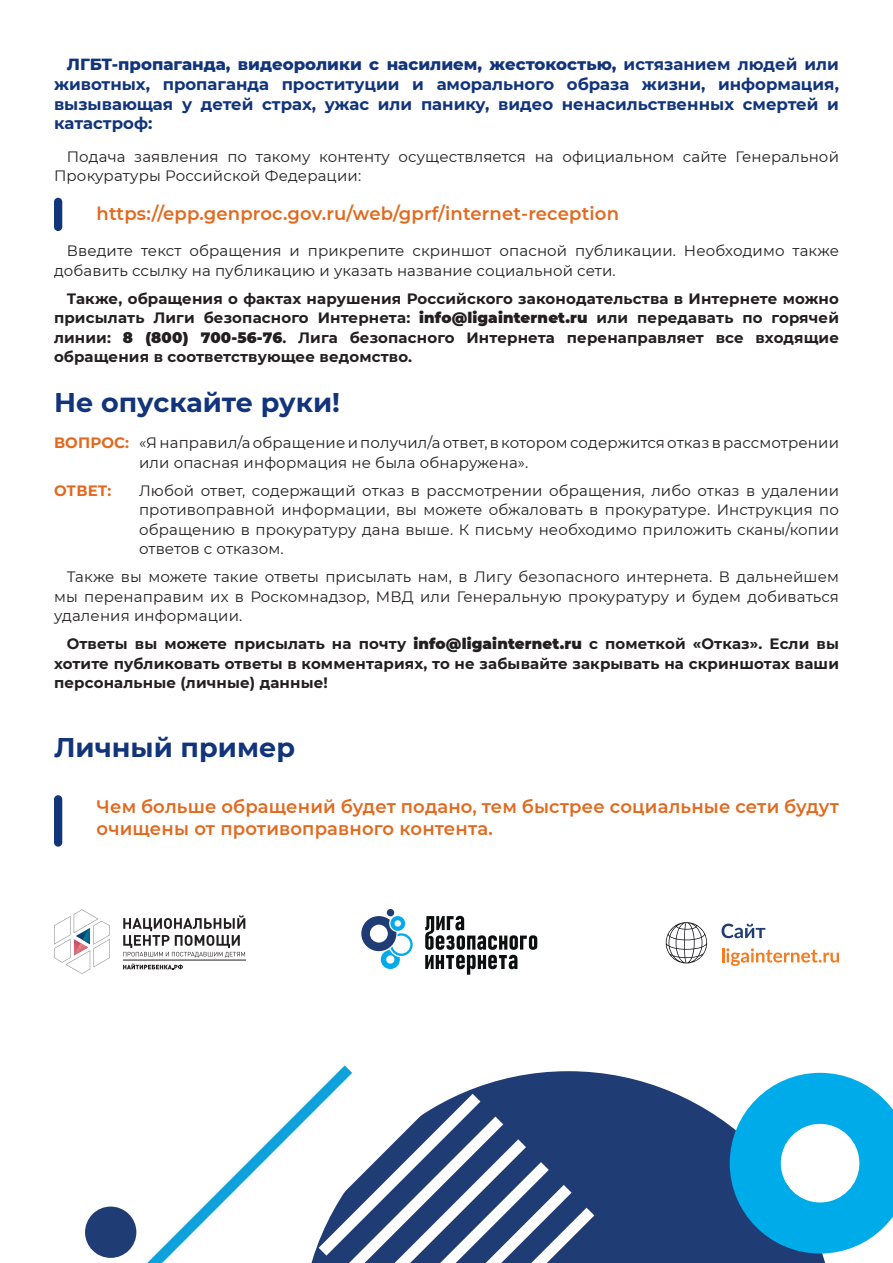
<style>
.page{position:relative;width:893px;height:1263px;background:#fff}
.page>*{position:absolute;margin:0;border:0;box-sizing:border-box;transform-origin:0 0}
.t1{font:700 27px "Montserrat";color:#11347a}
.t2{font:600 18px/21.6px "Montserrat";letter-spacing:.01em;color:#e2691e}
.t3{font:700 16.5px/19.8px "Montserrat";color:#11347a;text-align:justify}
.t4{font:15px/19.5px "Montserrat";letter-spacing:.01em;color:#231f20}
.t5{font:700 15px/19.5px "Montserrat";letter-spacing:.01em;color:#231f20;text-align:justify}
.t6{font:700 15px "Montserrat";letter-spacing:.01em;color:#e2691e}
.s1{font-weight:800}
.s2{font-weight:900}
.s3{font-weight:700;color:#e2691e}
</style>
<div class="page">
<div style="left:54px;top:198px;width:8px;height:33px;background:#11347a;border-radius:4px"></div>
<div style="left:54px;top:795px;width:8px;height:52px;background:#11347a;border-radius:4px"></div>
<svg style="left:54px;top:909px;width:56px;height:65px"></svg>
<svg style="left:123px;top:915px;width:122px;height:42px"></svg>
<svg style="left:123px;top:964px;width:60px;height:5px"></svg>
<hr style="left:123px;top:960px;width:123px;height:1px;background:#231f20">
<svg style="left:425px;top:916px;width:112px;height:59px"></svg>
<svg style="left:361px;top:916px;width:52px;height:53px"></svg>
<div style="left:387px;top:909px;width:7px;height:7px;background:#203c74;border-radius:50%"></div>
<svg style="left:721px;top:924px;width:44px;height:14px"></svg>
<svg style="left:666px;top:922px;width:41px;height:41px"></svg>
<svg style="left:722px;top:948px;width:117px;height:18px"></svg>
<svg style="left:594px;top:1072px;width:235px;height:191px;background:#375082"></svg>
<svg style="left:87px;top:1065px;width:507px;height:198px"></svg>
<svg style="left:730px;top:1073px;width:163px;height:180px"></svg>
<p class="t3" style="left:54px;top:53px;width:786px;text-indent:13px"><span class="s1">ЛГБТ-пропаганда, видеоролики с насилием, жестокостью,</span> истязанием людей или животных, пропаганда проституции и аморального образа жизни, информация, вызывающая у детей страх, ужас или панику, видео ненасильственных смертей и катастроф:</p>
<p class="t4" style="left:54px;top:146px;width:786px;text-indent:13px">Подача заявления по такому контенту осуществляется на официальном сайте Генеральной<br>Прокуратуры Российской Федерации:</p>
<p class="t2" style="left:97px;top:202px;width:524px">https://epp.genproc.gov.ru/web/gprf/internet-reception</p>
<p class="t4" style="left:54px;top:241px;width:786px;text-indent:13px">Введите текст обращения и прикрепите скриншот опасной публикации. Необходимо также добавить ссылку на публикацию и указать название социальной сети.</p>
<p class="t5" style="left:54px;top:288px;width:786px;text-indent:13px">Также, обращения о фактах нарушения Российского законодательства в Интернете можно присылать Лиги безопасного Интернета: <span class="s2">info@ligainternet.ru</span> или передавать по горячей линии: <span class="s2">8 (800) 700-56-76</span>. Лига безопасного Интернета перенаправляет все входящие обращения в соответствующее ведомство.</p>
<h1 class="t1" style="left:54px;top:383px;width:287px">Не опускайте руки!</h1>
<p class="t4" style="left:139px;top:433px;width:701px;text-indent:-85px"><span class="s3">ВОПРОС:</span> «Я направил/а обращение и получил/а ответ, в котором содержится отказ в рассмотрении или опасная информация не была обнаружена».</p>
<p class="t6" style="left:54px;top:480px;width:59px">ОТВЕТ:</p>
<p class="t4" style="left:139px;top:480px;width:701px;text-align:justify">Любой ответ, содержащий отказ в рассмотрении обращения, либо отказ в удалении противоправной информации, вы можете обжаловать в прокуратуре. Инструкция по обращению в прокуратуру дана выше. К письму необходимо приложить сканы/копии ответов с отказом.</p>
<p class="t4" style="left:54px;top:567px;width:786px;text-align:justify;text-indent:13px">Также вы можете такие ответы присылать нам, в Лигу безопасного интернета. В дальнейшем мы перенаправим их в Роскомнадзор, МВД или Генеральную прокуратуру и будем добиваться удаления информации.</p>
<p class="t5" style="left:54px;top:633px;width:786px;text-indent:13px">Ответы вы можете присылать на почту <span class="s2">info@ligainternet.ru</span> с пометкой «Отказ». Если вы хотите публиковать ответы в комментариях, то не забывайте закрывать на скриншотах ваши персональные (личные) данные!</p>
<h1 class="t1" style="left:54px;top:728px;width:243px">Личный пример</h1>
<p class="t2" style="left:97px;top:795px;width:744px">Чем больше обращений будет подано, тем быстрее социальные сети будут очищены от противоправного контента.</p>
</div>
